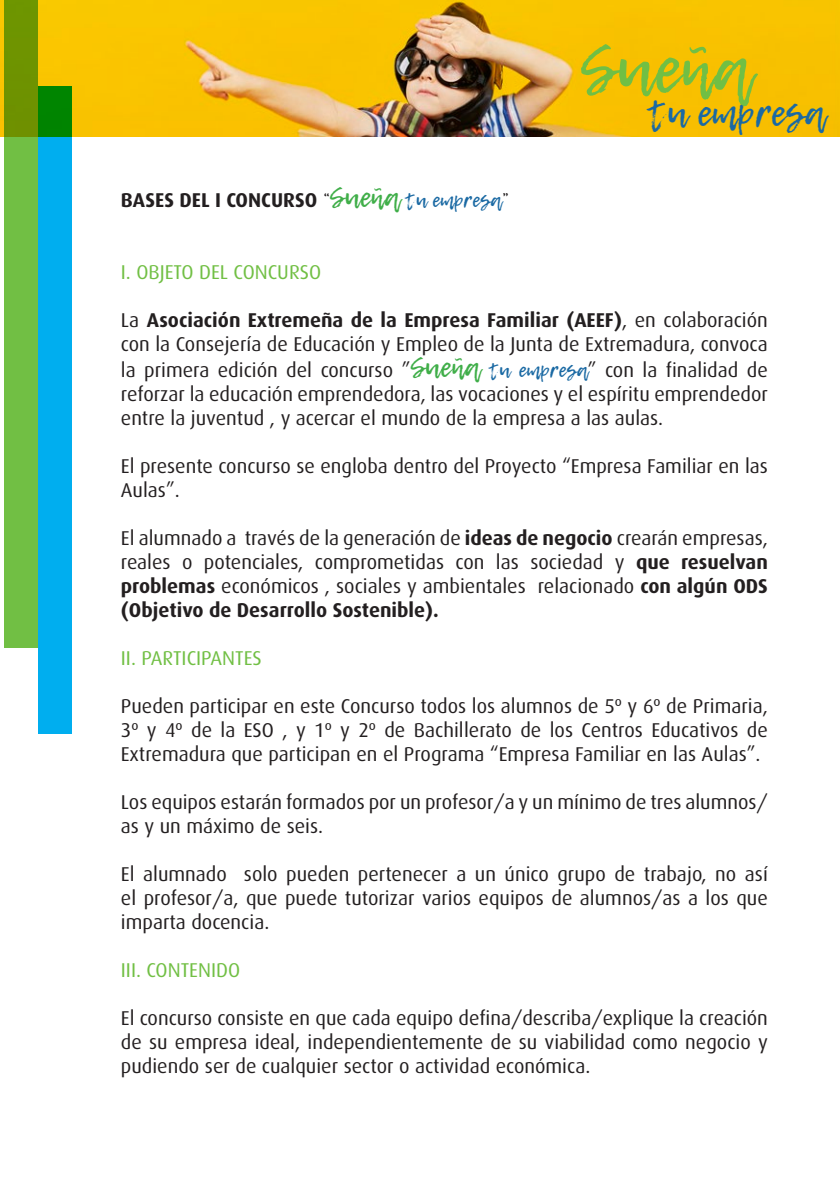
<style>
.page{position:relative;width:840px;height:1191px;background:#fff}
.page>*{position:absolute;margin:0;border:0;box-sizing:border-box;transform-origin:0 0}
.t1{font:68.4px "Lemon Tuesday";color:#71bf44}
.t2{font:37px "Lemon Tuesday";color:#1a69a3}
.t3{font:20px/24px "Dax";color:#231f20;text-align:justify}
.t4{font:20px "Dax";color:#71bf44}
.t5{font:700 20px "Dax";color:#231f20}
.s1{font-family:"Lemon Tuesday";font-weight:400}
.s2{font-family:"Lemon Tuesday";font-weight:400;font-size:28px;color:#40ae49}
.s3{font-family:"Lemon Tuesday";font-weight:400;color:#1a69a3}
.s4{font-weight:700}
.s5{font-family:"Lemon Tuesday";font-size:28px;color:#40ae49}
.s6{font-family:"Lemon Tuesday";color:#1a69a3}
</style>
<div class="page">
<img style="left:0;top:0;width:839px;height:136px">
<div style="left:38px;top:86px;width:34px;height:647px;background:#00aeef"></div>
<svg style="left:4px;top:0;width:34px;height:648px;background:#70b535"></svg>
<p class="t5" style="left:121px;top:188px;width:389px">BASES DEL I CONCURSO <span class="s1">“</span><span class="s2">Sueña</span> <span class="s3">tu empresa</span><span class="s1">”</span></p>
<h1 class="t1" style="left:580px;top:29px;width:171px">Sueña</h1>
<h2 class="t2" style="left:646px;top:92px;width:180px">tu empresa</h2>
<p class="t4" style="left:121px;top:261px;width:202px">I. OBJETO DEL CONCURSO</p>
<p class="t3" style="left:121px;top:308px;width:648px">La <span class="s4">Asociación Extremeña de la Empresa Familiar (AEEF)</span>, en colaboración con la Consejería de Educación y Empleo de la Junta de Extremadura, convoca</p>
<p class="t3" style="left:121px;top:358px;width:648px">la primera edición del concurso ”<span class="s5">Sueña</span> <span class="s6">tu empresa</span>” con la finalidad de reforzar la educación emprendedora, las vocaciones y el espíritu emprendedor entre la juventud , y acercar el mundo de la empresa a las aulas.</p>
<p class="t3" style="left:121px;top:454px;width:648px">El presente concurso se engloba dentro del Proyecto “Empresa Familiar en las<br>Aulas”.</p>
<p class="t3" style="left:121px;top:526px;width:648px">El alumnado a través de la generación de <span class="s4">ideas de negocio</span> crearán empresas, reales o potenciales, comprometidas con las sociedad y <span class="s4">que resuelvan problemas</span> económicos , sociales y ambientales relacionado <span class="s4">con algún ODS (Objetivo de Desarrollo Sostenible).</span></p>
<p class="t4" style="left:121px;top:647px;width:142px">II. PARTICIPANTES</p>
<p class="t3" style="left:121px;top:694px;width:648px">Pueden participar en este Concurso todos los alumnos de 5º y 6º de Primaria, 3º y 4º de la ESO , y 1º y 2º de Bachillerato de los Centros Educativos de Extremadura que participan en el Programa “Empresa Familiar en las Aulas”.</p>
<p class="t3" style="left:121px;top:790px;width:648px">Los equipos estarán formados por un profesor/a y un mínimo de tres alumnos/ as y un máximo de seis.</p>
<p class="t3" style="left:121px;top:862px;width:648px">El alumnado solo pueden pertenecer a un único grupo de trabajo, no así el profesor/a, que puede tutorizar varios equipos de alumnos/as a los que imparta docencia.</p>
<p class="t4" style="left:121px;top:959px;width:121px">III. CONTENIDO</p>
<p class="t3" style="left:121px;top:1006px;width:648px">El concurso consiste en que cada equipo defina/describa/explique la creación de su empresa ideal, independientemente de su viabilidad como negocio y pudiendo ser de cualquier sector o actividad económica.</p>
</div>
